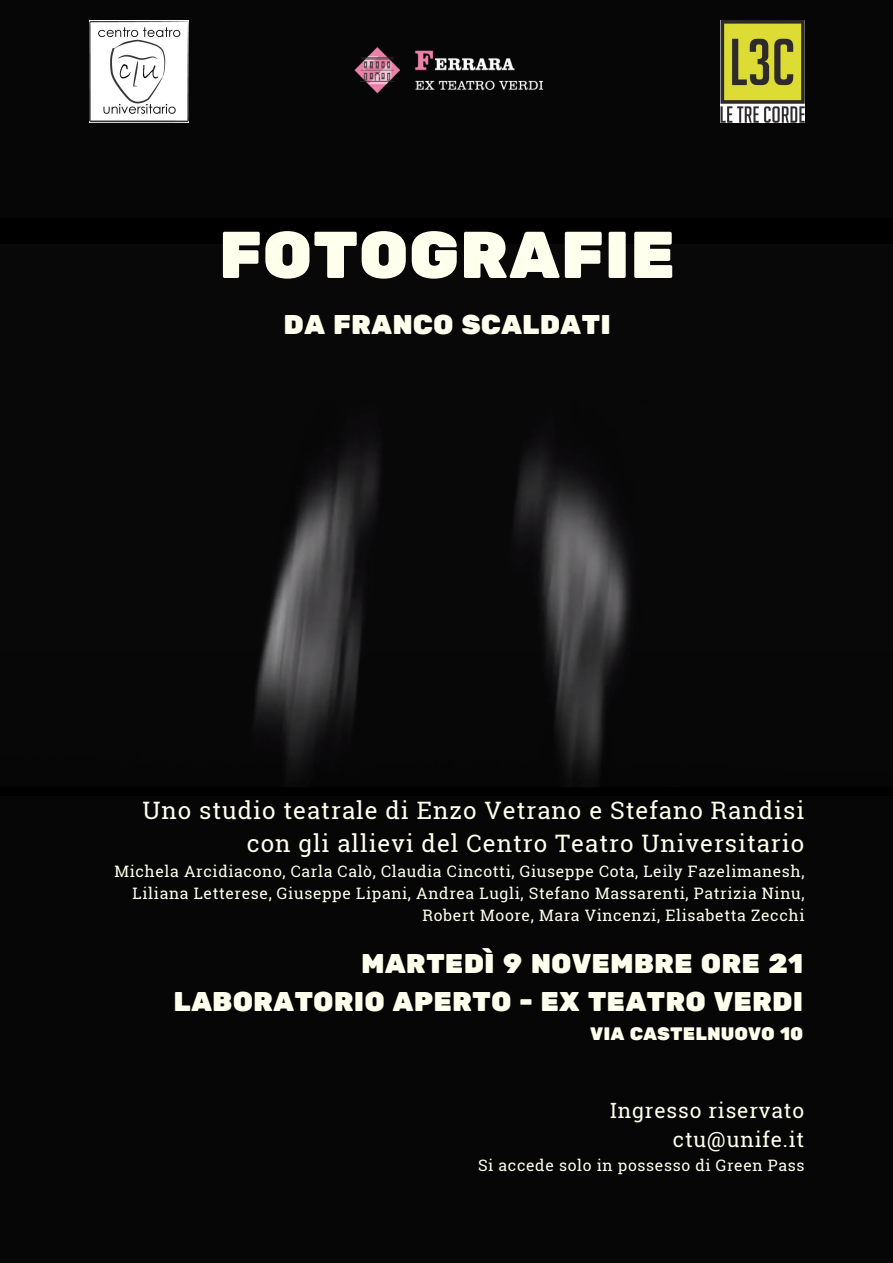
<style>
.page{position:relative;width:893px;height:1263px;background:#060606}
.page>*{position:absolute;margin:0;border:0;box-sizing:border-box;transform-origin:0 0}
.t1{font:66px "Rubik One";color:#ffe}
.t2{font:27px "Rubik One";color:#ffe}
.t3{font:24px "Roboto Slab";letter-spacing:.04em;color:#ffe}
.t4{font:21px "Roboto Slab";letter-spacing:.04em;color:#ffe}
.t5{font:18px "Rubik One";color:#ffe}
.t6{font:15.75px/22px "Roboto Slab";letter-spacing:.04em;color:#ffe;text-align:right}
</style>
<div class="page">
<img style="left:89px;top:21px;width:100px;height:102px">
<img style="left:720px;top:21px;width:84px;height:102px">
<img style="left:254px;top:440px;width:378px;height:340px">
<img style="left:354px;top:47px;width:190px;height:47px">
<p class="t1" style="left:219px;top:216px;width:459px">FOTOGRAFIE</p>
<p class="t2" style="left:283px;top:308px;width:329px">DA FRANCO SCALDATI</p>
<p class="t3" style="left:142px;top:794px;width:663px">Uno studio teatrale di Enzo Vetrano e Stefano Randisi</p>
<p class="t3" style="left:247px;top:827px;width:559px">con gli allievi del Centro Teatro Universitario</p>
<p class="t6" style="left:114px;top:859px;width:691px">Michela Arcidiacono, Carla Calò, Claudia Cincotti, Giuseppe Cota, Leily Fazelimanesh,<br>Liliana Letterese, Giuseppe Lipani, Andrea Lugli, Stefano Massarenti, Patrizia Ninu,<br>Robert Moore, Mara Vincenzi, Elisabetta Zecchi</p>
<p class="t2" style="left:361px;top:948px;width:444px">MARTEDÌ 9 NOVEMBRE ORE 21</p>
<p class="t2" style="left:173px;top:986px;width:631px">LABORATORIO APERTO - EX TEATRO VERDI</p>
<p class="t5" style="left:590px;top:1023px;width:214px">VIA CASTELNUOVO 10</p>
<p class="t4" style="left:610px;top:1096px;width:195px">Ingresso riservato</p>
<p class="t4" style="left:673px;top:1125px;width:133px">ctu@unife.it</p>
<p class="t6" style="left:478px;top:1153px;width:328px">Si accede solo in possesso di Green Pass</p>
</div>
